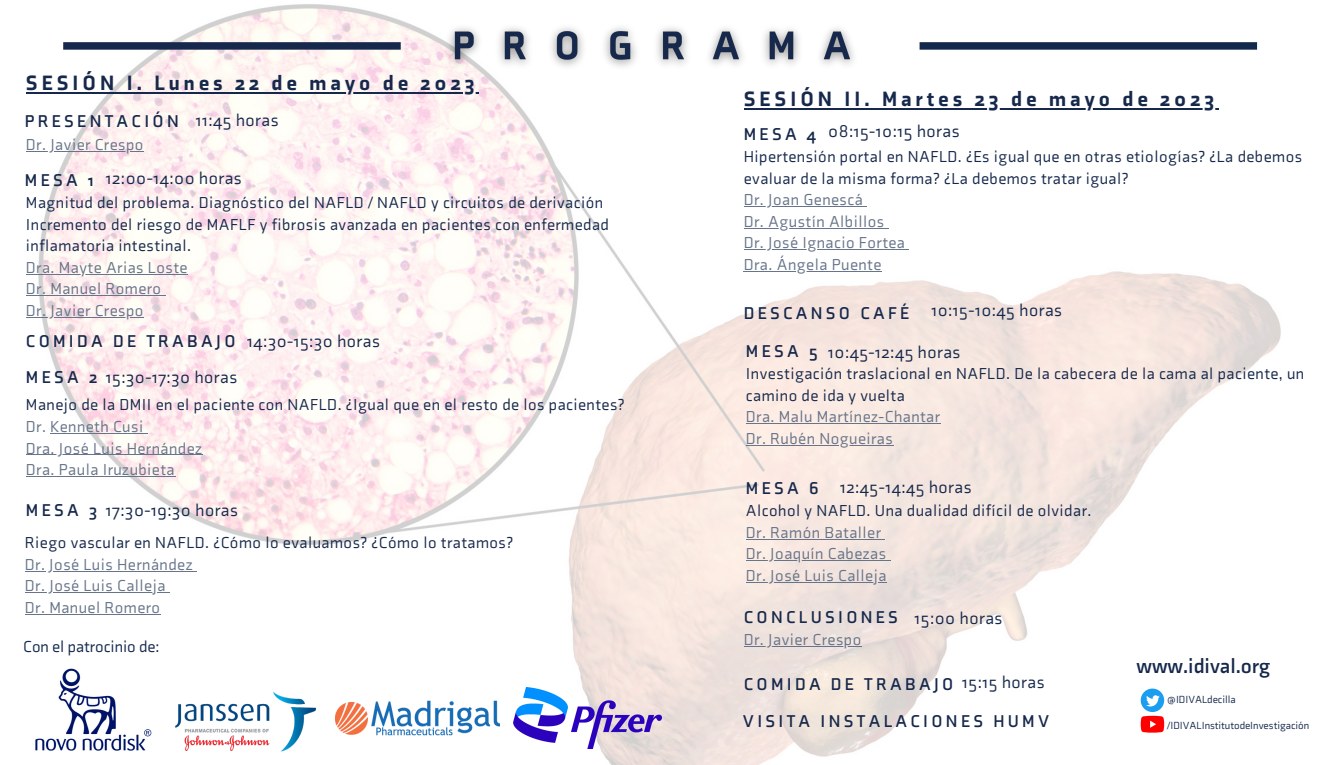
<style>
.page{position:relative;width:1320px;height:765px;background:#fff}
.page>*{position:absolute;margin:0;border:0;box-sizing:border-box;transform-origin:0 0}
.t1{font:900 21.25px "Axia";letter-spacing:.19em;color:#16284b}
.t2{font:700 21px "Axia";color:#16284b}
.t3{font:17.5px "Axia";letter-spacing:.03em;color:#16284b}
.t4{font:700 17.5px "Axia";letter-spacing:.19em;color:#16284b}
.t5{font:16.25px/21.5px "Axia";letter-spacing:.03em;color:#16284b}
.t6{font:16.25px "Axia";letter-spacing:.03em;color:#677489}
.t7{font:16.25px "Axia";color:#13294b}
.t8{font:10.62px "Axia";color:#16284b}
</style>
<div class="page">
<img style="left:26px;top:4px;width:1255px;height:761px">
<div style="left:63px;top:42px;width:338px;height:8px;background:#16284b"></div>
<div style="left:920px;top:42px;width:337px;height:8px;background:#13294b"></div>
<img style="left:26px;top:660px;width:148px;height:100px">
<img style="left:170px;top:683px;width:152px;height:76px">
<img style="left:335px;top:693px;width:164px;height:50px">
<img style="left:513px;top:687px;width:148px;height:61px">
<hr style="left:26px;top:92px;width:453px;height:2px;background:#16284b">
<img style="left:439px;top:8px;width:453px;height:78px">
<hr style="left:26px;top:151px;width:118px;height:1px;background:#677489">
<hr style="left:26px;top:274px;width:162px;height:1px;background:#677489">
<hr style="left:26px;top:295px;width:136px;height:1px;background:#677489">
<hr style="left:26px;top:317px;width:118px;height:1px;background:#677489">
<hr style="left:50px;top:433px;width:94px;height:1px;background:#677489">
<hr style="left:26px;top:455px;width:177px;height:1px;background:#677489">
<hr style="left:26px;top:476px;width:149px;height:1px;background:#677489">
<svg style="left:25px;top:571px;width:21px;height:1px"></svg>
<hr style="left:49px;top:571px;width:144px;height:1px;background:#677489">
<hr style="left:25px;top:592px;width:141px;height:1px;background:#677489">
<hr style="left:25px;top:614px;width:136px;height:1px;background:#677489">
<hr style="left:744px;top:108px;width:474px;height:2px;background:#16284b">
<hr style="left:744px;top:206px;width:119px;height:1px;background:#677489">
<hr style="left:744px;top:228px;width:141px;height:1px;background:#677489">
<hr style="left:744px;top:249px;width:162px;height:1px;background:#677489">
<hr style="left:744px;top:271px;width:138px;height:1px;background:#677489">
<hr style="left:746px;top:423px;width:195px;height:1px;background:#677489">
<hr style="left:746px;top:445px;width:147px;height:1px;background:#677489">
<hr style="left:746px;top:539px;width:136px;height:1px;background:#677489">
<hr style="left:746px;top:560px;width:141px;height:1px;background:#677489">
<hr style="left:746px;top:582px;width:141px;height:1px;background:#677489">
<hr style="left:744px;top:646px;width:118px;height:1px;background:#677489">
<svg style="left:1141px;top:689px;width:23px;height:44px"></svg>
<p class="t1" style="left:26px;top:70px;width:450px">SESIÓN I. Lunes 22 de mayo de 2023</p>
<p class="t4" style="left:25px;top:110px;width:155px">PRESENTACIÓN</p>
<p class="t6" style="left:26px;top:135px;width:119px">Dr. Javier Crespo</p>
<p class="t3" style="left:196px;top:110px;width:84px">11:45 horas</p>
<p class="t4" style="left:25px;top:170px;width:70px">MESA 1</p>
<p class="t3" style="left:106px;top:167px;width:137px">12:00-14:00 horas</p>
<p class="t5" style="left:26px;top:192px;width:579px">Magnitud del problema. Diagnóstico del NAFLD / NAFLD y circuitos de derivación</p>
<p class="t5" style="left:26px;top:213px;width:585px">Incremento del riesgo de MAFLF y fibrosis avanzada en pacientes con enfermedad inflamatoria intestinal.</p>
<p class="t6" style="left:26px;top:258px;width:163px">Dra. Mayte Arias Loste</p>
<p class="t6" style="left:26px;top:279px;width:137px">Dr. Manuel Romero</p>
<p class="t6" style="left:26px;top:301px;width:119px">Dr. Javier Crespo</p>
<p class="t4" style="left:26px;top:331px;width:211px">COMIDA DE TRABAJO</p>
<p class="t4" style="left:26px;top:367px;width:73px">MESA 2</p>
<p class="t3" style="left:106px;top:366px;width:133px">15:30-17:30 horas</p>
<p class="t3" style="left:247px;top:331px;width:134px">14:30-15:30 horas</p>
<p class="t5" style="left:26px;top:394px;width:600px">Manejo de la DMII en el paciente con NAFLD. ¿Igual que en el resto de los pacientes?</p>
<p class="t6" style="left:26px;top:417px;width:119px">Dr. Kenneth Cusi</p>
<p class="t6" style="left:26px;top:438px;width:178px">Dra. José Luis Hernández</p>
<p class="t6" style="left:26px;top:460px;width:150px">Dra. Paula Iruzubieta</p>
<p class="t4" style="left:26px;top:500px;width:73px">MESA 3</p>
<p class="t3" style="left:106px;top:499px;width:134px">17:30-19:30 horas</p>
<p class="t5" style="left:25px;top:532px;width:490px">Riego vascular en NAFLD. ¿Cómo lo evaluamos? ¿Cómo lo tratamos?</p>
<p class="t6" style="left:25px;top:555px;width:169px">Dr. José Luis Hernández</p>
<p class="t6" style="left:25px;top:576px;width:142px">Dr. José Luis Calleja</p>
<p class="t6" style="left:25px;top:598px;width:137px">Dr. Manuel Romero</p>
<p class="t7" style="left:23px;top:637px;width:138px">Con el patrocinio de:</p>
<p class="t1" style="left:744px;top:86px;width:472px">SESIÓN II. Martes 23 de mayo de 2023</p>
<p class="t4" style="left:744px;top:123px;width:74px">MESA 4</p>
<p class="t3" style="left:828px;top:120px;width:133px">08:15-10:15 horas</p>
<p class="t5" style="left:744px;top:146px;width:560px">Hipertensión portal en NAFLD. ¿Es igual que en otras etiologías? ¿La debemos evaluar de la misma forma? ¿La debemos tratar igual?</p>
<p class="t6" style="left:744px;top:190px;width:121px">Dr. Joan Genescá</p>
<p class="t6" style="left:744px;top:212px;width:142px">Dr. Agustín Albillos</p>
<p class="t6" style="left:744px;top:233px;width:163px">Dr. José Ignacio Fortea</p>
<p class="t6" style="left:744px;top:255px;width:139px">Dra. Ángela Puente</p>
<p class="t4" style="left:744px;top:303px;width:167px">DESCANSO CAFÉ</p>
<p class="t3" style="left:931px;top:300px;width:132px">10:15-10:45 horas</p>
<p class="t4" style="left:746px;top:341px;width:73px">MESA 5</p>
<p class="t3" style="left:828px;top:342px;width:134px">10:45-12:45 horas</p>
<p class="t5" style="left:746px;top:363px;width:560px">Investigación traslacional en NAFLD. De la cabecera de la cama al paciente, un camino de ida y vuelta</p>
<p class="t6" style="left:746px;top:407px;width:196px">Dra. Malu Martínez-Chantar</p>
<p class="t6" style="left:746px;top:429px;width:148px">Dr. Rubén Nogueiras</p>
<p class="t3" style="left:840px;top:477px;width:133px">12:45-14:45 horas</p>
<p class="t5" style="left:746px;top:500px;width:347px">Alcohol y NAFLD. Una dualidad difícil de olvidar.</p>
<p class="t6" style="left:746px;top:523px;width:137px">Dr. Ramón Bataller</p>
<p class="t6" style="left:746px;top:544px;width:142px">Dr. Joaquín Cabezas</p>
<p class="t6" style="left:746px;top:566px;width:142px">Dr. José Luis Calleja</p>
<p class="t4" style="left:744px;top:607px;width:156px">CONCLUSIONES</p>
<p class="t3" style="left:915px;top:607px;width:89px">15:00 horas</p>
<p class="t4" style="left:746px;top:477px;width:74px">MESA 6</p>
<p class="t6" style="left:744px;top:630px;width:119px">Dr. Javier Crespo</p>
<p class="t4" style="left:744px;top:674px;width:211px">COMIDA DE TRABAJO</p>
<p class="t3" style="left:962px;top:671px;width:84px">15:15 horas</p>
<p class="t4" style="left:743px;top:711px;width:308px">VISITA INSTALACIONES HUMV</p>
<p class="t2" style="left:1136px;top:654px;width:136px">www.idival.org</p>
<p class="t8" style="left:1167px;top:693px;width:70px">@IDIVALdecilla</p>
<p class="t8" style="left:1167px;top:719px;width:144px">/IDIVALInstitutodeInvestigación</p>
</div>
